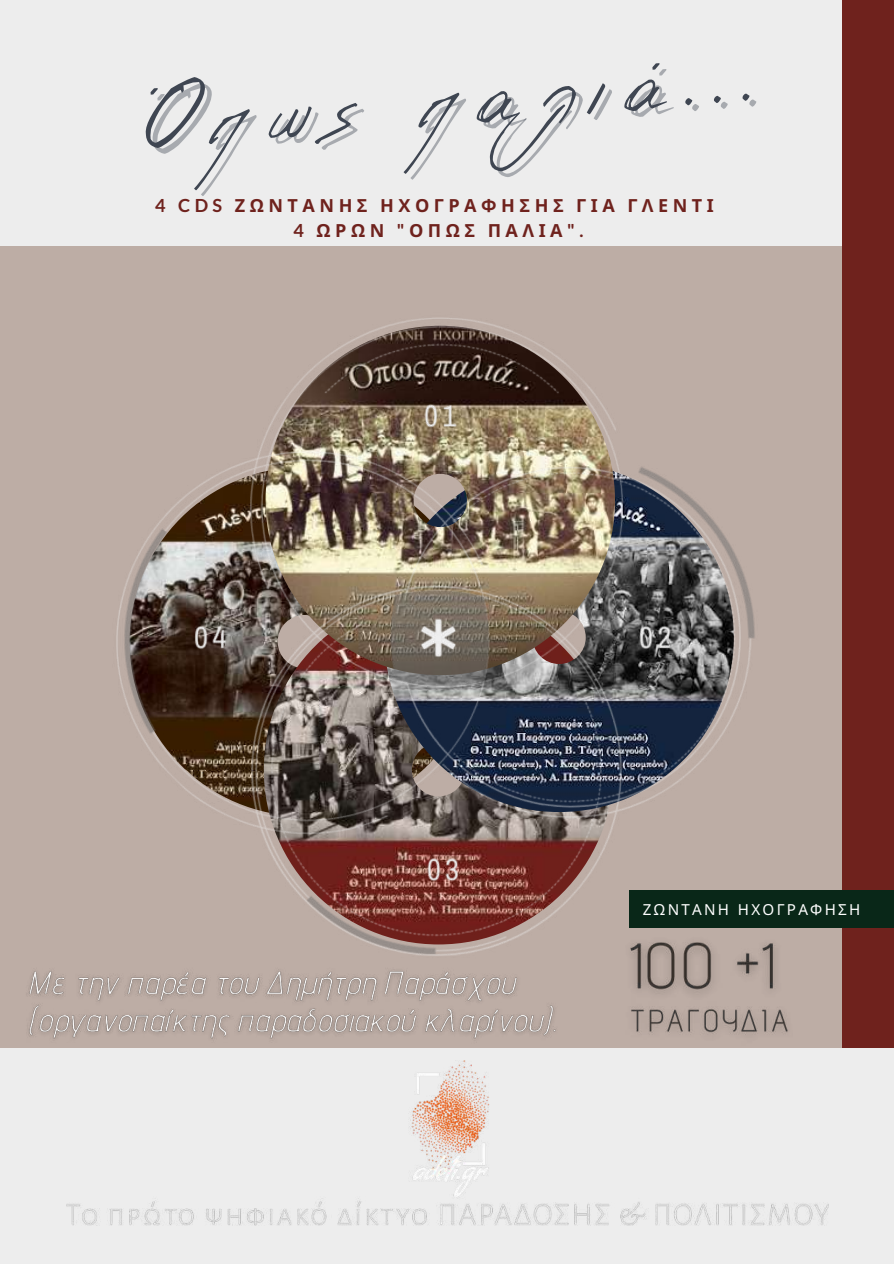
<style>
.page{position:relative;width:894px;height:1264px;background:#fff}
.page>*{position:absolute;margin:0;border:0;box-sizing:border-box;transform-origin:0 0}
.t1{font:144.15px "Aka Acid GR Fifindrel";color:#3f4652}
.t2{font:700 18px/24.8px "Noto Sans";letter-spacing:.25em;color:#6f221d;text-align:center}
.t3{font:15.15px "Noto Sans";letter-spacing:.15em;color:#fff}
.s1{font-family:"Lato"}
</style>
<div class="page">
<div style="left:0;top:0;width:893px;height:1263px;background:#ededed"></div>
<div style="left:0;top:246px;width:893px;height:801px;background:#bdada5"></div>
<img style="left:116px;top:318px;width:639px;height:638px">
<div style="left:842px;top:0;width:51px;height:1047px;background:#6f221d"></div>
<div style="left:629px;top:889px;width:264px;height:38px;background:#092718"></div>
<img style="left:21px;top:969px;width:543px;height:79px">
<img style="left:613px;top:913px;width:193px;height:135px">
<img style="left:66px;top:1201px;width:762px;height:25px">
<img style="left:358px;top:1060px;width:132px;height:139px">
<h1 class="t1" style="left:141px;top:60px;width:611px;rotate:-4deg">Όπως παλιά...</h1>
<p class="t2" style="left:155px;top:192px;width:560px"><span class="s1">4 CDS</span> ΖΩΝΤΑΝΗΣ ΗΧΟΓΡΑΦΗΣΗΣ ΓΙΑ ΓΛΕΝΤΙ<br><span class="s1">4</span> ΩΡΩΝ <span class="s1">"</span>ΟΠΩΣ ΠΑΛΙΑ<span class="s1">".</span></p>
<p class="t3" style="left:642px;top:898px;width:219px">ΖΩΝΤΑΝΗ ΗΧΟΓΡΑΦΗΣΗ</p>
</div>
